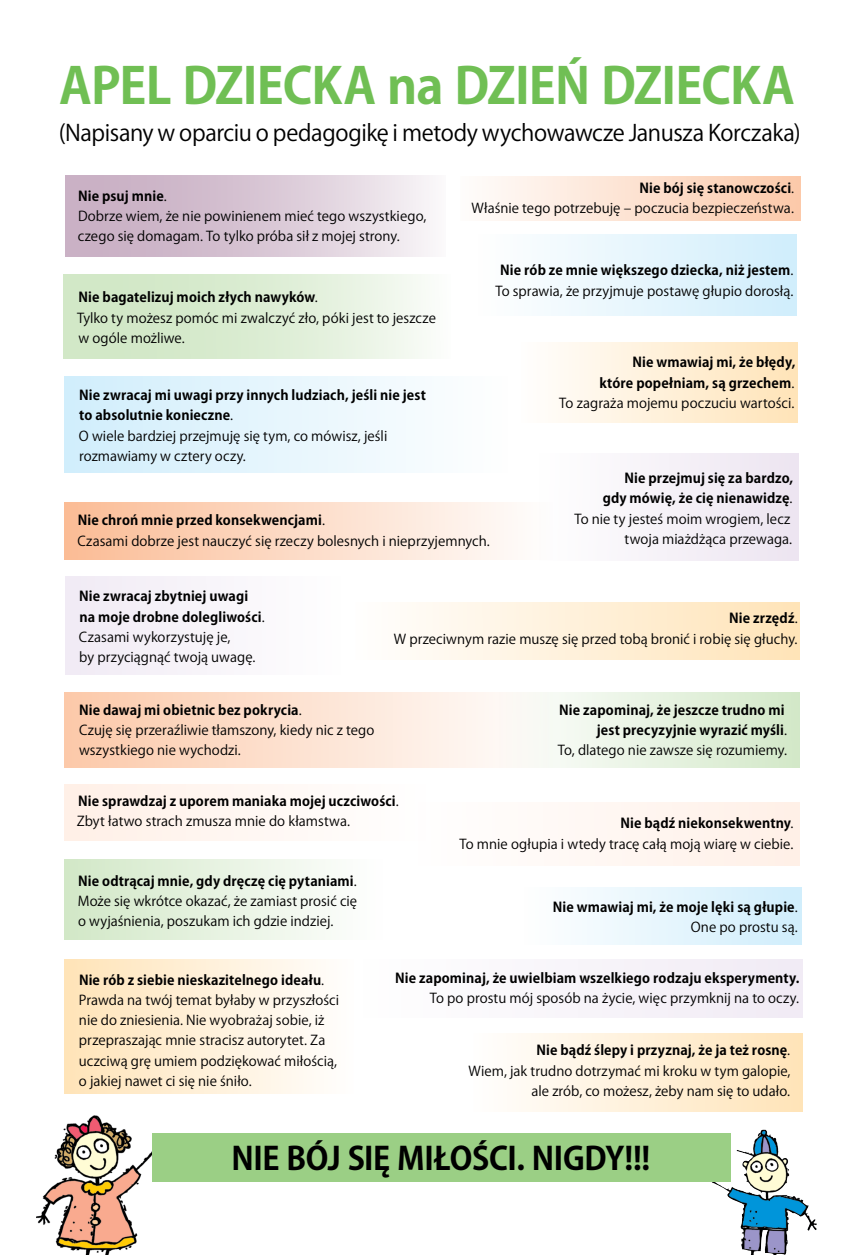
<style>
.page{position:relative;width:864px;height:1255px;background:#fff}
.page>*{position:absolute;margin:0;border:0;box-sizing:border-box;transform-origin:0 0}
.t1{font:700 49.5px "Koz Go Pr 6 N";letter-spacing:-.02em;color:#70bf54}
.t2{font:700 31.5px "Koz Go Pr 6 N";letter-spacing:-.015em;color:#000}
.t3{font:22.5px "Koz Go Pr 6 N";letter-spacing:-.02em;color:#000}
.t4{font:13.5px/20.2px "Koz Go Pr 6 N";letter-spacing:.005em;color:#000}
.t5{font:700 13.5px/20.2px "Koz Go Pr 6 N";letter-spacing:.01em;color:#000}
.s1{font-weight:700}
.s2{font-weight:400}
</style>
<div class="page">
<img style="left:711px;top:1129px;width:105px;height:125px">
<div style="left:459px;top:176px;width:341px;height:45px;background:linear-gradient(to right,#fefdfc,#fcc9a9)"></div>
<div style="left:64px;top:376px;width:443px;height:97px;background:linear-gradient(to right,#d0eefc,#fefefe)"></div>
<div style="left:524px;top:887px;width:277px;height:58px;background:linear-gradient(to right,#fefefe,#d0edfc)"></div>
<div style="left:418px;top:801px;width:381px;height:64px;background:#fff7f2"></div>
<div style="left:64px;top:784px;width:361px;height:56px;background:#fff7f2"></div>
<svg style="left:64px;top:692px;width:435px;height:75px;background:#fce0ce"></svg>
<div style="left:355px;top:602px;width:444px;height:57px;background:linear-gradient(to right,#fffefe,#ffe4b8)"></div>
<div style="left:539px;top:453px;width:259px;height:107px;background:#f5f1f7"></div>
<div style="left:65px;top:175px;width:380px;height:82px;background:linear-gradient(to right,#c2a5bc,#f4eff3)"></div>
<div style="left:521px;top:342px;width:276px;height:81px;background:linear-gradient(to right,#fffefd,#ffe4b8)"></div>
<div style="left:65px;top:576px;width:275px;height:99px;background:#f7f4f9"></div>
<div style="left:64px;top:274px;width:387px;height:85px;background:linear-gradient(to right,#cae4bd,#f5f9f2)"></div>
<div style="left:473px;top:1032px;width:330px;height:79px;background:linear-gradient(to right,#fffefe,#ffe4b8)"></div>
<div style="left:64px;top:859px;width:318px;height:81px;background:linear-gradient(to right,#d2e8c7,#fefefe)"></div>
<div style="left:64px;top:959px;width:289px;height:134px;background:linear-gradient(to right,#ffe3b7,#fffefd)"></div>
<div style="left:499px;top:692px;width:300px;height:75px;background:linear-gradient(to right,#fefcfb,#d3e9ca)"></div>
<div style="left:362px;top:959px;width:439px;height:58px;background:#f7f4f9"></div>
<div style="left:149px;top:1132px;width:581px;height:49px;background:#9bcf85"></div>
<div style="left:64px;top:502px;width:489px;height:57px;background:linear-gradient(to right,#fbbc95,#fefefe)"></div>
<div style="left:478px;top:234px;width:318px;height:82px;background:linear-gradient(to right,#fefefe,#d0edfc)"></div>
<img style="left:36px;top:1115px;width:116px;height:139px">
<h1 class="t1" style="left:59px;top:58px;width:737px">APEL DZIECKA na DZIEŃ DZIECKA</h1>
<h3 class="t3" style="left:59px;top:120px;width:743px">(Napisany w oparciu o pedagogikę i metody wychowawcze Janusza Korczaka)</h3>
<p class="t4" style="left:78px;top:186px;width:350px"><span class="s1">Nie psuj mnie</span>.<br>Dobrze wiem, że nie powinienem mieć tego wszystkiego, czego się domagam. To tylko próba sił z mojej strony.</p>
<p class="t4" style="left:77px;top:287px;width:360px"><span class="s1">Nie bagatelizuj moich złych nawyków</span>.<br>Tylko ty możesz pomóc mi zwalczyć zło, póki jest to jeszcze w ogóle możliwe.</p>
<p class="t5" style="left:79px;top:385px;width:348px">Nie zwracaj mi uwagi przy innych ludziach, jeśli nie jest to absolutnie konieczne<span class="s2">.<br>O wiele bardziej przejmuję się tym, co mówisz, jeśli rozmawiamy w cztery oczy.</span></p>
<p class="t4" style="left:471px;top:178px;width:324px;text-align:right"><span class="s1">Nie bój się stanowczości</span>.<br>Właśnie tego potrzebuję – poczucia bezpieczeństwa.</p>
<p class="t4" style="left:495px;top:261px;width:299px;text-align:center"><span class="s1">Nie rób ze mnie większego dziecka, niż jestem</span>.<br>To sprawia, że przyjmuje postawę głupio dorosłą.</p>
<p class="t5" style="left:559px;top:352px;width:237px;text-align:right">Nie wmawiaj mi, że błędy,<br>które popełniam, są grzechem<span class="s2">.<br>To zagraża mojemu poczuciu wartości.</span></p>
<p class="t4" style="left:77px;top:510px;width:413px"><span class="s1">Nie chroń mnie przed konsekwencjami</span>.<br>Czasami dobrze jest nauczyć się rzeczy bolesnych i nieprzyjemnych.</p>
<p class="t4" style="left:574px;top:468px;width:220px;text-align:right"><span class="s1">Nie przejmuj się za bardzo,<br>gdy mówię, że cię nienawidzę</span>.<br>To nie ty jesteś moim wrogiem, lecz twoja miażdżąca przewaga.</p>
<p class="t5" style="left:79px;top:586px;width:187px">Nie zwracaj zbytniej uwagi na moje drobne dolegliwości<span class="s2">.<br>Czasami wykorzystuję je,<br>by przyciągnąć twoją uwagę.</span></p>
<p class="t4" style="left:393px;top:608px;width:405px;text-align:right"><span class="s1">Nie zrzędź</span>.<br>W przeciwnym razie muszę się przed tobą bronić i robię się głuchy.</p>
<p class="t4" style="left:79px;top:699px;width:297px"><span class="s1">Nie dawaj mi obietnic bez pokrycia</span>.<br>Czuję się przeraźliwie tłamszony, kiedy nic z tego wszystkiego nie wychodzi.</p>
<p class="t5" style="left:77px;top:791px;width:323px">Nie sprawdzaj z uporem maniaka mojej uczciwości<span class="s2">.<br>Zbyt łatwo strach zmusza mnie do kłamstwa.</span></p>
<p class="t4" style="left:78px;top:870px;width:281px;text-align:justify"><span class="s1">Nie odtrącaj mnie, gdy dręczę cię pytaniami</span>.<br>Może się wkrótce okazać, że zamiast prosić cię o wyjaśnienia, poszukam ich gdzie indziej.</p>
<p class="t5" style="left:557px;top:700px;width:230px;text-align:right">Nie zapominaj, że jeszcze trudno mi jest precyzyjnie wyrazić myśli<span class="s2">.<br>To, dlatego nie zawsze się rozumiemy.</span></p>
<p class="t4" style="left:459px;top:813px;width:335px;text-align:right"><span class="s1">Nie bądź niekonsekwentny</span>.<br>To mnie ogłupia i wtedy tracę całą moją wiarę w ciebie.</p>
<p class="t5" style="left:552px;top:896px;width:246px;text-align:right">Nie wmawiaj mi, że moje lęki są głupie<span class="s2">.<br>One po prostu są.</span></p>
<p class="t4" style="left:79px;top:969px;width:262px"><span class="s1">Nie rób z siebie nieskazitelnego ideału</span>.<br>Prawda na twój temat byłaby w przyszłości nie do zniesienia. Nie wyobrażaj sobie, iż przepraszając mnie stracisz autorytet. Za uczciwą grę umiem podziękować miłością, o jakiej nawet ci się nie śniło.</p>
<p class="t5" style="left:395px;top:968px;width:406px">Nie zapominaj, że uwielbiam wszelkiego rodzaju eksperymenty.</p>
<p class="t4" style="left:429px;top:988px;width:370px">To po prostu mój sposób na życie, więc przymknij na to oczy.</p>
<p class="t4" style="left:468px;top:1040px;width:323px;text-align:right"><span class="s1">Nie bądź ślepy i przyznaj, że ja też rosnę</span>.<br>Wiem, jak trudno dotrzymać mi kroku w tym galopie, ale zrób, co możesz, żeby nam się to udało.</p>
<h2 class="t2" style="left:231px;top:1140px;width:420px">NIE BÓJ SIĘ MIŁOŚCI. NIGDY!!!</h2>
</div>
